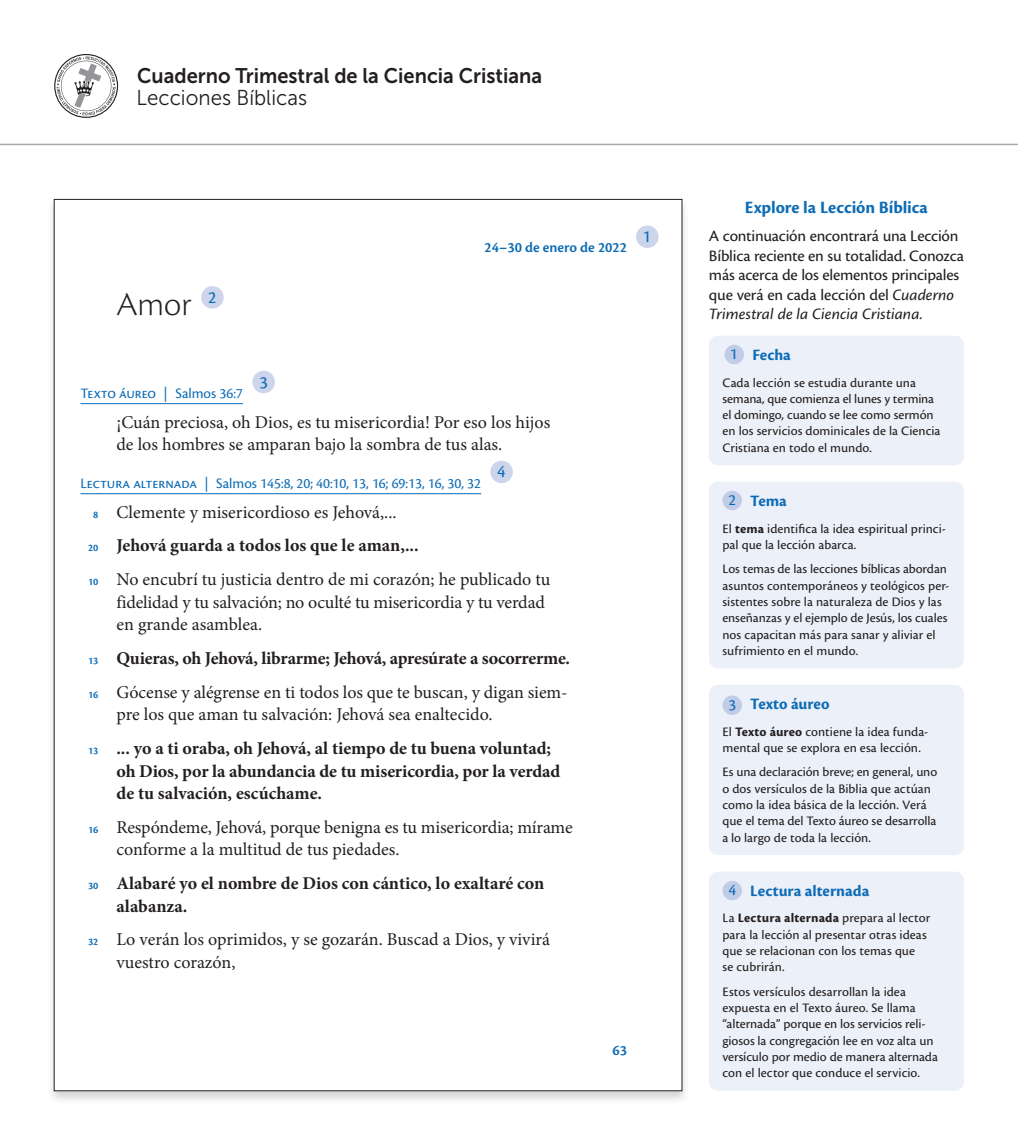
<style>
.page{position:relative;width:1018px;height:1145px;background:#fff}
.page>*{position:absolute;margin:0;border:0;box-sizing:border-box;transform-origin:0 0}
.t1{font:300 34.5px "Cronos Pro";color:#231f20}
.t2{font:21.6px "Museo Sans 300";color:#231f20;scale:.95 1}
.t3{font:21px "Museo Sans 700";color:#231f20;scale:.95 1}
.t4{font:18px/22.5px "Minion Pro";letter-spacing:-.005em;color:#231f20}
.t5{font:700 18px/33.8px "Minion Pro";letter-spacing:-.005em;color:#231f20}
.Main_Text{font:700 18px "Cronos Pro";letter-spacing:-.005em;color:#0d6cb6}
.Margin_Note{font:18px "Cronos Pro Capt";color:#0d6cb6}
.Main_Text-2{font:16.5px/19.5px "Cronos Pro Capt";letter-spacing:-.015em;color:#231f20}
.Headers{font:700 16.5px "Cronos Pro";color:#0d6cb6}
.Margin_Note-2{font:16.5px "Cronos Pro Capt";color:#0d6cb6}
.t6{font:15px "Cronos Pro";color:#0d6cb6}
.t7{font:600 15px "Cronos Pro";color:#0d6cb6}
.Main_Text-3{font:13.5px/16.2px "Cronos Pro Capt";color:#231f20}
.s1{font-family:"Cronos Pro Semibold Capt";font-size:10.5px;color:#0d6cb6}
.s2{font-weight:700}
.s3{font-family:"Cronos Pro Semibold Capt";font-weight:400;font-size:10.5px;color:#0d6cb6}
.s4{font-weight:400}
.s5{font-family:"Cronos Pro Capt It"}
.s6{font-family:"Cronos Pro Bold Capt"}
</style>
<div class="page">
<div style="left:46px;top:197px;width:645px;height:908px;background:#231f20;opacity:.2"></div>
<div style="left:54px;top:199px;width:628px;height:891px;background:#fff"></div>
<hr style="left:80px;top:403px;width:163px;height:1px;background:#0d6cb6">
<hr style="left:80px;top:493px;width:401px;height:1px;background:#0d6cb6">
<div style="left:636px;top:225px;width:22px;height:23px;background:#ccd5ec;border-radius:50%"></div>
<div style="left:252px;top:371px;width:23px;height:22px;background:#ccd5ec;border-radius:50%"></div>
<div style="left:201px;top:286px;width:23px;height:23px;background:#ccd5ec;border-radius:50%"></div>
<div style="left:490px;top:460px;width:23px;height:23px;background:#ccd5ec;border-radius:50%"></div>
<div style="left:709px;top:336px;width:255px;height:129px;background:#ecf0f8;border-radius:9px"></div>
<div style="left:724px;top:345px;width:20px;height:19px;background:#c1cce7;border-radius:50%"></div>
<div style="left:709px;top:481px;width:255px;height:187px;background:#ecf0f8;border-radius:9px"></div>
<div style="left:722px;top:491px;width:20px;height:19px;background:#c1cce7;border-radius:50%"></div>
<div style="left:709px;top:684px;width:255px;height:171px;background:#ecf0f8;border-radius:9px"></div>
<div style="left:722px;top:695px;width:20px;height:20px;background:#c1cce7;border-radius:50%"></div>
<div style="left:709px;top:871px;width:255px;height:219px;background:#ecf0f8;border-radius:9px"></div>
<div style="left:722px;top:880px;width:20px;height:20px;background:#c1cce7;border-radius:50%"></div>
<svg style="left:54px;top:54px;width:64px;height:64px"></svg>
<div style="left:109px;top:109px;width:10px;height:9px;background:#fff"></div>
<hr style="left:0;top:144px;width:1018px;height:1px;background:#a8a9ad">
<p class="t3" style="left:137px;top:64px;width:428px">Cuaderno Trimestral de la Ciencia Cristiana</p>
<p class="t2" style="left:137px;top:86px;width:181px">Lecciones Bíblicas</p>
<p class="t1" style="left:116px;top:284px;width:77px">Amor</p>
<p class="Margin_Note" style="left:208px;top:287px;width:10px">2</p>
<p class="t7" style="left:485px;top:239px;width:144px">24–30 de enero de 2022</p>
<p class="Margin_Note" style="left:643px;top:226px;width:10px">1</p>
<p class="Margin_Note" style="left:259px;top:371px;width:10px">3</p>
<p class="t6" style="left:80px;top:384px;width:164px">Texto áureo | Salmos 36:7</p>
<p class="t4" style="left:116px;top:411px;width:435px">¡Cuán preciosa, oh Dios, es tu misericordia! Por eso los hijos de los hombres se amparan bajo la sombra de tus alas.</p>
<p class="t6" style="left:80px;top:474px;width:402px">Lectura alternada | Salmos 145:8, 20; 40:10, 13, 16; 69:13, 16, 30, 32</p>
<p class="t4" style="left:88px;top:495px;width:464px;line-height:33.8px"><span class="s1">8</span> Clemente y misericordioso es Jehová,...<br><span class="s1">20</span> <span class="s2">Jehová guarda a todos los que le aman,...<br></span><span class="s1">10</span> No encubrí tu justicia dentro de mi corazón; he publicado tu</p>
<p class="t4" style="left:116px;top:591px;width:430px">fidelidad y tu salvación; no oculté tu misericordia y tu verdad en grande asamblea.</p>
<p class="t5" style="left:88px;top:641px;width:484px"><span class="s3">13</span> Quieras, oh Jehová, librarme; Jehová, apresúrate a socorrerme.<br><span class="s3">16</span> <span class="s4">Gócense y alégrense en ti todos los que te buscan, y digan siem-</span></p>
<p class="t5" style="left:88px;top:697px;width:464px;text-indent:28px"><span class="s4">pre los que aman tu salvación: Jehová sea enaltecido.<br></span><span class="s3">13</span> ... yo a ti oraba, oh Jehová, al tiempo de tu buena voluntad;</p>
<p class="t5" style="left:116px;top:759px;width:445px;line-height:22.5px">oh Dios, por la abundancia de tu misericordia, por la verdad de tu salvación, escúchame.</p>
<p class="t4" style="left:116px;top:816px;width:458px;text-indent:-28px"><span class="s1">16</span> Respóndeme, Jehová, porque benigna es tu misericordia; mírame conforme a la multitud de tus piedades.</p>
<p class="t5" style="left:116px;top:872px;width:429px;line-height:22.5px;text-indent:-28px"><span class="s3">30</span> Alabaré yo el nombre de Dios con cántico, lo exaltaré con alabanza.</p>
<p class="t4" style="left:116px;top:928px;width:435px;text-indent:-28px"><span class="s1">32</span> Lo verán los oprimidos, y se gozarán. Buscad a Dios, y vivirá vuestro corazón,</p>
<p class="Margin_Note" style="left:497px;top:461px;width:10px">4</p>
<p class="t7" style="left:613px;top:1042px;width:16px">63</p>
<p class="Main_Text" style="left:745px;top:197px;width:185px">Explore la Lección Bíblica</p>
<p class="Main_Text-2" style="left:709px;top:226px;width:257px">A continuación encontrará una Lección Bíblica reciente en su totalidad. Conozca más acerca de los elementos principales que verá en cada lección del <span class="s5">Cuaderno Trimestral de la Ciencia Cristiana.</span></p>
<p class="Headers" style="left:752px;top:345px;width:40px">Fecha</p>
<p class="Main_Text-3" style="left:722px;top:374px;width:220px">Cada lección se estudia durante una semana, que comienza el lunes y termina el domingo, cuando se lee como sermón en los servicios dominicales de la Ciencia Cristiana en todo el mundo.</p>
<p class="Margin_Note-2" style="left:730px;top:345px;width:9px">1</p>
<p class="Margin_Note-2" style="left:728px;top:490px;width:9px">2</p>
<p class="Headers" style="left:750px;top:491px;width:38px">Tema</p>
<p class="Main_Text-3" style="left:722px;top:520px;width:225px">El <span class="s6">tema</span> identifica la idea espiritual princi&shy;pal que la lección abarca.</p>
<p class="Main_Text-3" style="left:722px;top:561px;width:228px">Los temas de las lecciones bíblicas abordan asuntos contemporáneos y teológicos per&shy;sistentes sobre la naturaleza de Dios y las enseñanzas y el ejemplo de Jesús, los cuales nos capacitan más para sanar y aliviar el sufrimiento en el mundo.</p>
<p class="Headers" style="left:750px;top:694px;width:81px">Texto áureo</p>
<p class="Main_Text-3" style="left:722px;top:723px;width:207px">El <span class="s6">Texto áureo</span> contiene la idea funda&shy;mental que se explora en esa lección.</p>
<p class="Main_Text-3" style="left:722px;top:764px;width:216px">Es una declaración breve; en general, uno o dos versículos de la Biblia que actúan como la idea básica de la lección. Verá que el tema del Texto áureo se desarrolla a lo largo de toda la lección.</p>
<p class="Margin_Note-2" style="left:728px;top:695px;width:9px">3</p>
<p class="Headers" style="left:750px;top:881px;width:121px">Lectura alternada</p>
<p class="Main_Text-3" style="left:722px;top:910px;width:209px">La <span class="s6">Lectura alternada</span> prepara al lector para la lección al presentar otras ideas que se relacionan con los temas que<br>se cubrirán.</p>
<p class="Main_Text-3" style="left:722px;top:983px;width:217px">Estos versículos desarrollan la idea expuesta en el Texto áureo. Se llama “alternada” porque en los servicios reli&shy;giosos la congregación lee en voz alta un versículo por medio de manera alternada con el lector que conduce el servicio.</p>
<p class="Margin_Note-2" style="left:728px;top:880px;width:9px">4</p>
</div>
